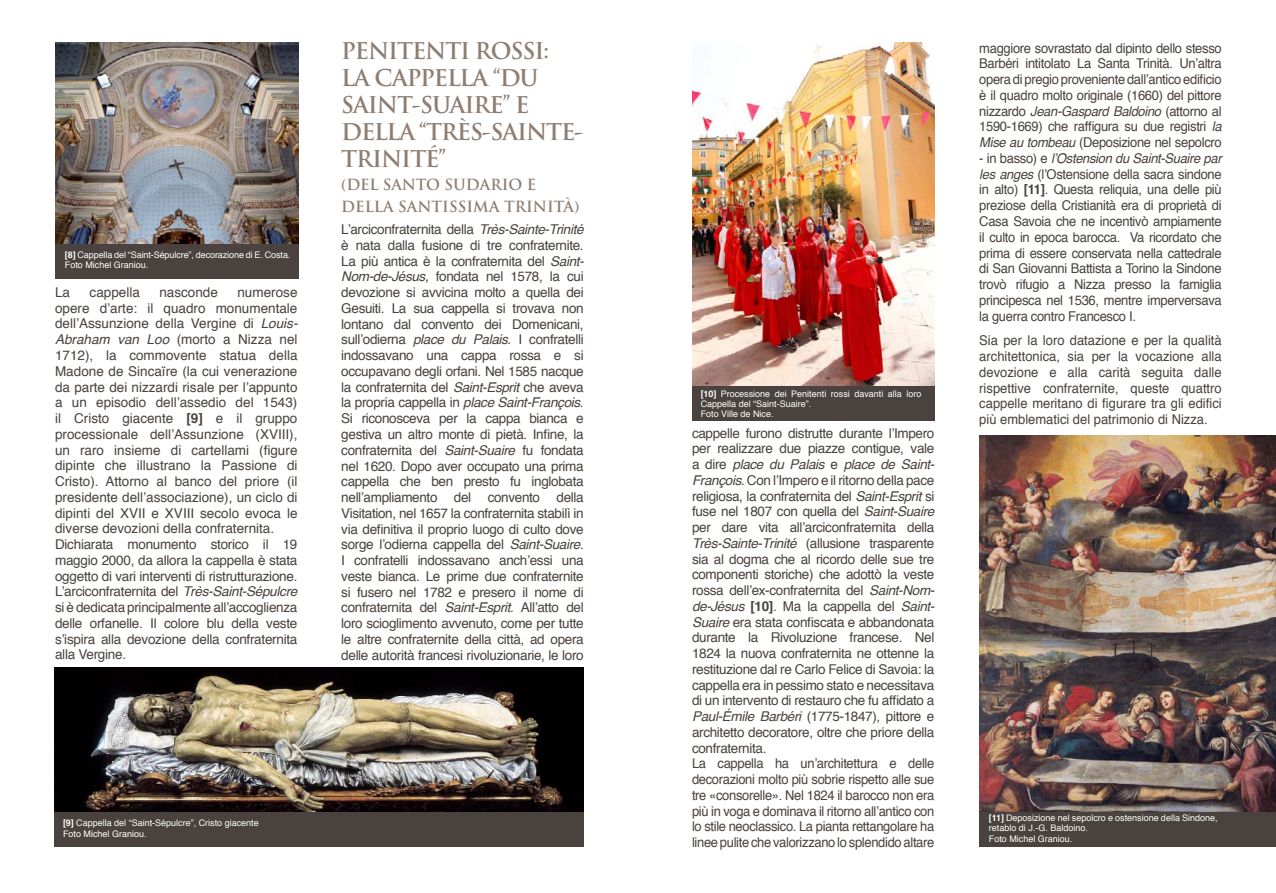
<style>
.page{position:relative;width:1276px;height:893px;background:#fff}
.page>*{position:absolute;margin:0;border:0;box-sizing:border-box;transform-origin:0 0}
.t1{font:700 22.5px/27px "Trajan Pro";letter-spacing:-.05em;color:#8e7d71}
.t2{font:700 15px/22.5px "Trajan Pro";color:#8e7d71}
.t3{font:13.5px/15.8px "Helvetica";letter-spacing:-.025em;color:#49423e;text-align:justify}
.t4{font:13.5px/15.8px "Helvetica";letter-spacing:-.025em;color:#49423e;text-align:justify;scale:.96 1}
.t5{font:13.5px/15.8px "Helvetica";color:#49423e}
.t6{font:9px/9.8px "Helvetica";color:#fff}
.s1{font-weight:700}
.s2{font-style:italic}
</style>
<div class="page">
<img style="left:55px;top:43px;width:244px;height:202px">
<div style="left:55px;top:245px;width:244px;height:34px;background:#49423e"></div>
<img style="left:54px;top:668px;width:530px;height:144px">
<div style="left:54px;top:812px;width:530px;height:35px;background:#49423e"></div>
<img style="left:979px;top:436px;width:297px;height:376px">
<img style="left:692px;top:43px;width:242px;height:344px">
<div style="left:692px;top:387px;width:242px;height:34px;background:#49423e"></div>
<div style="left:979px;top:812px;width:297px;height:35px;background:#49423e"></div>
<p class="t6" style="left:65px;top:249px;width:227px;line-height:10.8px"><span class="s1">[8]</span> Cappella del “Saint-Sépulcre”, decorazione di E. Costa.<br>Foto Michel Graniou.</p>
<p class="t3" style="left:55px;top:285px;width:17px">La</p>
<p class="t5" style="left:90px;top:285px;width:52px">cappella</p>
<p class="t5" style="left:159px;top:285px;width:60px">nasconde</p>
<p class="t5" style="left:55px;top:285px;width:244px;text-indent:182px">numerose opere d’arte: il quadro monumentale dell’Assunzione della Vergine di <span class="s2">Louis-Abraham van Loo</span> (morto a Nizza nel 1712), la commovente statua della Madone de Sincaïre (la cui venerazione da parte dei nizzardi risale per l’appunto a un episodio dell’assedio del 1543) il Cristo giacente <span class="s1">[9]</span> e il gruppo processionale dell’Assunzione (XVIII), un raro insieme di cartellami (figure dipinte che illustrano la Passione di Cristo). Attorno al banco del priore (il presidente dell’associazione), un ciclo di dipinti del XVII e XVIII secolo evoca le diverse devozioni della confraternita.<br>Dichiarata monumento storico il 19 maggio 2000, da allora la cappella è stata oggetto di vari interventi di ristrutturazione.<br>L’arciconfraternita del <span class="s2">Très-Saint-Sépulcre </span>si è dedicata principalmente all’accoglienza delle orfanelle. Il colore blu della veste s’ispira alla devozione della confraternita alla Vergine.</p>
<h1 class="t1" style="left:341px;top:38px;width:244px">PENITENTI ROSSI:<br>LA CAPPELLA “DU<br>SAINT-SUAIRE” E<br>DELLA “TRÈS-SAINTE-<br>TRINITÉ”</h1>
<p class="t2" style="left:341px;top:173px;width:240px">(DEL SANTO SUDARIO E<br>DELLA SANTISSIMA TRINITÀ)</p>
<p class="t3" style="left:341px;top:222px;width:244px">L’arciconfraternita della <span class="s2">Très-Sainte-Trinité </span>è nata dalla fusione di tre confraternite.<br>La più antica è la confraternita del <span class="s2">Saint-Nom-de-Jésus,</span> fondata nel 1578, la cui devozione si avvicina molto a quella dei Gesuiti. La sua cappella si trovava non lontano dal convento dei Domenicani, sull’odierna <span class="s2">place du Palais</span>. I confratelli indossavano una cappa rossa e si occupavano degli orfani. Nel 1585 nacque la confraternita del <span class="s2">Saint-Esprit</span> che aveva la propria cappella in <span class="s2">place Saint-François</span>.<br>Si riconosceva per la cappa bianca e gestiva un altro monte di pietà. Infine, la confraternita del <span class="s2">Saint-Suaire</span> fu fondata nel 1620. Dopo aver occupato una prima cappella che ben presto fu inglobata nell’ampliamento del convento della Visitation, nel 1657 la confraternita stabilì in via definitiva il proprio luogo di culto dove sorge l’odierna cappella del <span class="s2">Saint-Suaire</span>.<br>I confratelli indossavano anch’essi una veste bianca. Le prime due confraternite si fusero nel 1782 e presero il nome di confraternita del <span class="s2">Saint-Esprit</span>. All’atto del loro scioglimento avvenuto, come per tutte le altre confraternite della città, ad opera delle autorità francesi rivoluzionarie, le loro</p>
<p class="t6" style="left:63px;top:817px;width:197px;line-height:10.8px"><span class="s1">[9]</span> Cappella del “Saint-Sépulcre”, Cristo giacente<br>Foto Michel Graniou.</p>
<p class="t6" style="left:701px;top:390px;width:222px"><span class="s1">[10]</span> Processione dei Penitenti rossi davanti alla loro<br>Cappella del “Saint-Suaire”.<br>Foto Ville de Nice.</p>
<p class="t3" style="left:692px;top:425px;width:244px;text-align:left">cappelle furono distrutte durante l’Impero per realizzare due piazze contigue, vale a dire <span class="s2">place du Palais</span> e <span class="s2">place de Saint-François</span>. Con l’Impero e il ritorno della pace religiosa, la confraternita del <span class="s2">Saint-Esprit</span> si fuse nel 1807 con quella del <span class="s2">Saint-Suaire </span>per dare vita all’arciconfraternita della <span class="s2">Très-Sainte-Trinité</span> (allusione trasparente sia al dogma che al ricordo delle sue tre componenti storiche) che adottò la veste rossa dell’ex-confraternita del <span class="s2">Saint-Nom&shy;de-Jésus</span> <span class="s1">[10]</span>. Ma la cappella del <span class="s2">Saint-Suaire</span> era stata confiscata e abbandonata durante la Rivoluzione francese. Nel 1824 la nuova confraternita ne ottenne la restituzione dal re Carlo Felice di Savoia: la cappella era in pessimo stato e necessitava di un intervento di restauro che fu affidato a <span class="s2">Paul-Émile Barbéri</span> (1775-1847), pittore e architetto decoratore, oltre che priore della confraternita.<br>La cappella ha un’architettura e delle decorazioni molto più sobrie rispetto alle sue tre «consorelle». Nel 1824 il barocco non era più in voga e dominava il ritorno all’antico con lo stile neoclassico. La pianta rettangolare ha linee pulite che valorizzano lo splendido altare</p>
<p class="t4" style="left:979px;top:40px;width:254px">maggiore sovrastato dal dipinto dello stesso Barbéri intitolato La Santa Trinità. Un’altra opera di pregio proveniente dall’antico edificio è il quadro molto originale (1660) del pittore nizzardo <span class="s2">Jean-Gaspard Baldoino</span> (attorno al 1590-1669) che raffigura su due registri <span class="s2">la Mise au tombeau</span> (Deposizione nel sepolcro</p>
<p class="t4" style="left:979px;top:151px;width:254px">- in basso) e <span class="s2">l’Ostension du Saint-Suaire par les anges</span> (l’Ostensione della sacra sindone in alto) <span class="s1">[11]</span>. Questa reliquia, una delle più preziose della Cristianità era di proprietà di Casa Savoia che ne incentivò ampiamente il culto in epoca barocca. Va ricordato che prima di essere conservata nella cattedrale di San Giovanni Battista a Torino la Sindone trovò rifugio a Nizza presso la famiglia principesca nel 1536, mentre imperversava la guerra contro Francesco I.</p>
<p class="t4" style="left:979px;top:333px;width:254px">Sia per la loro datazione e per la qualità architettonica, sia per la vocazione alla devozione e alla carità seguita dalle rispettive confraternite, queste quattro cappelle meritano di figurare tra gli edifici più emblematici del patrimonio di Nizza.</p>
<p class="t6" style="left:989px;top:813px;width:230px"><span class="s1">[11]</span> Deposizione nel sepolcro e ostensione della Sindone, retablo di J.-G. Baldoino.</p>
<p class="t6" style="left:989px;top:834px;width:85px">Foto Michel Graniou.</p>
</div>
